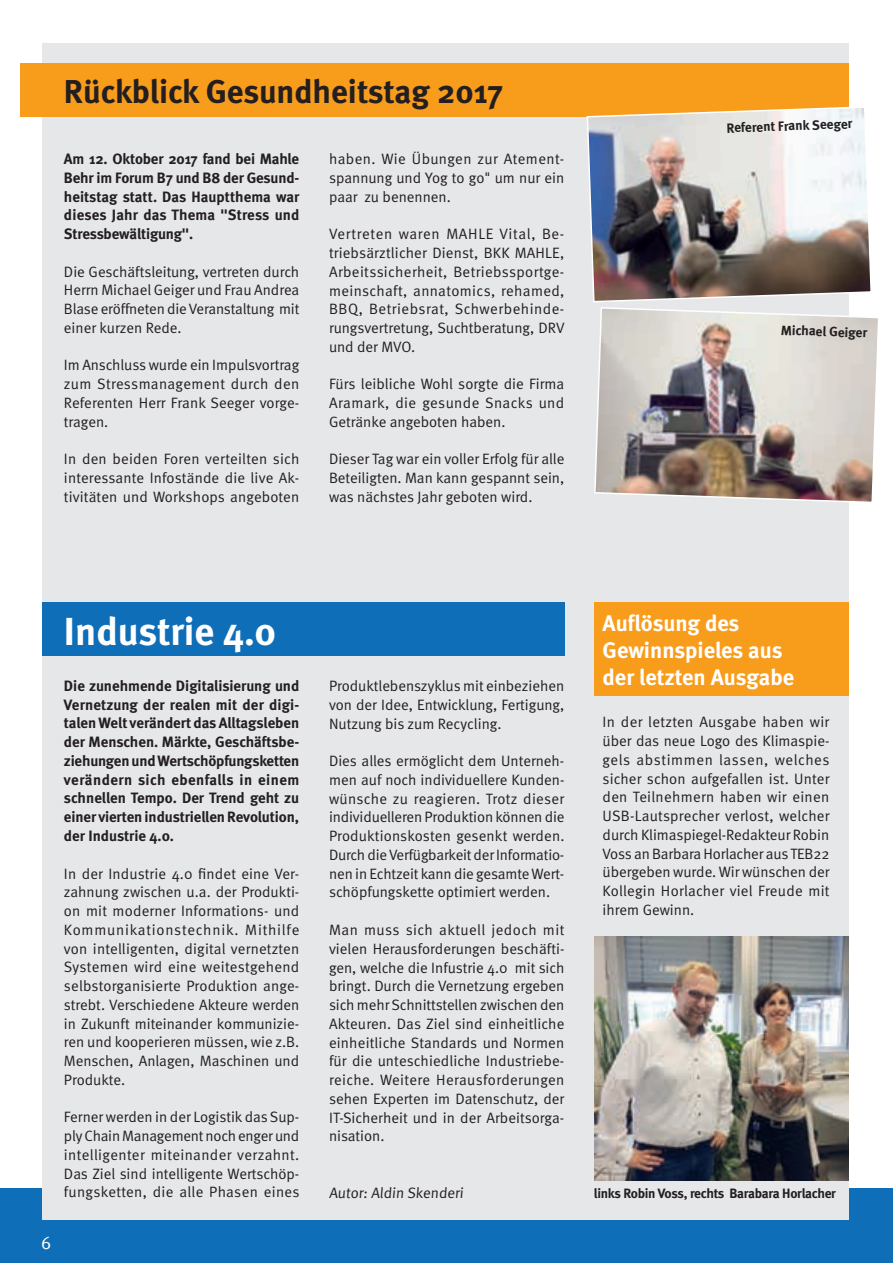
<style>
.page{position:relative;width:893px;height:1263px;background:#fff}
.page>*{position:absolute;margin:0;border:0;box-sizing:border-box;transform-origin:0 0}
.t1{font:700 39px "Meta";color:#fff}
.t2{font:700 33px "Meta";color:#231f20}
.t3{font:700 22.5px/27px "Meta";color:#fff}
.t4{font:18px "Meta Normal";color:#fff}
.t5{font:15px/18.8px "Meta Normal";color:#231f20;text-align:justify}
.t6{font:700 15px/18.8px "Meta";letter-spacing:-.005em;color:#231f20;text-align:justify}
.t7{font:700 13.5px "Meta";letter-spacing:-.025em;color:#231f20}
</style>
<div class="page">
<div style="left:0;top:1189px;width:893px;height:74px;background:#0f6eb8"></div>
<div style="left:42px;top:43px;width:807px;height:1177px;background:#e6e7e9"></div>
<div style="left:20px;top:64px;width:829px;height:53px;background:#f89c1c"></div>
<img style="left:594px;top:307px;width:284px;height:195px">
<img style="left:586px;top:106px;width:285px;height:196px">
<div style="left:42px;top:603px;width:522px;height:53px;background:#0f6eb8"></div>
<div style="left:594px;top:603px;width:255px;height:93px;background:#f89c1c"></div>
<img style="left:594px;top:936px;width:255px;height:245px">
<h2 class="t2" style="left:64px;top:72px;width:441px">Rückblick Gesundheitstag 2017</h2>
<p class="t6" style="left:64px;top:149px;width:237px">Am 12. Oktober 2017 fand bei Mahle Behr im Forum B7 und B8 der Gesund&shy;heitstag statt. Das Hauptthema war dieses Jahr das Thema "Stress und Stressbewältigung".</p>
<p class="t5" style="left:64px;top:262px;width:237px">Die Geschäftsleitung, vertreten durch Herrn Michael Geiger und Frau Andrea Blase eröffneten die Veranstaltung mit einer kurzen Rede.</p>
<p class="t5" style="left:64px;top:356px;width:237px">Im Anschluss wurde ein Impulsvortrag zum Stressmanagement durch den Referenten Herr Frank Seeger vorge&shy;tragen.</p>
<p class="t5" style="left:64px;top:449px;width:237px">In den beiden Foren verteilten sich interessante Infostände die live Ak&shy;tivitäten und Workshops angeboten</p>
<p class="t5" style="left:329px;top:150px;width:237px">haben. Wie Übungen zur Atement&shy;spannung und Yog to go" um nur ein paar zu benennen.</p>
<p class="t5" style="left:329px;top:225px;width:237px">Vertreten waren MAHLE Vital, Be&shy;triebsärztlicher Dienst, BKK MAHLE, Arbeitssicherheit, Betriebssportge&shy;meinschaft, annatomics, rehamed, BBQ, Betriebsrat, Schwerbehinde&shy;rungsvertretung, Suchtberatung, DRV und der MVO.</p>
<p class="t5" style="left:329px;top:375px;width:237px">Fürs leibliche Wohl sorgte die Firma Aramark, die gesunde Snacks und Getränke angeboten haben.</p>
<p class="t5" style="left:329px;top:450px;width:237px">Dieser Tag war ein voller Erfolg für alle Beteiligten. Man kann gespannt sein, was nächstes Jahr geboten wird.</p>
<p class="t7" style="left:726px;top:120px;width:127px;rotate:-2deg">Referent Frank Seeger</p>
<p class="t7" style="left:781px;top:322px;width:88px;rotate:2deg">Michael Geiger</p>
<h1 class="t1" style="left:64px;top:608px;width:214px">Industrie 4.0</h1>
<p class="t6" style="left:64px;top:676px;width:237px">Die zunehmende Digitalisierung und Vernetzung der realen mit der digi&shy;talen Welt verändert das Alltagsleben der Menschen. Märkte, Geschäftsbe&shy;ziehungen und Wertschöpfungsketten verändern sich ebenfalls in einem schnellen Tempo. Der Trend geht zu einer vierten industriellen Revolution, der Industrie 4.0.</p>
<p class="t5" style="left:64px;top:864px;width:237px">In der Industrie 4.0 findet eine Ver&shy;zahnung zwischen u.a. der Produkti&shy;on mit moderner Informations- und Kommunikationstechnik. Mithilfe von intelligenten, digital vernetzten Systemen wird eine weitestgehend selbstorganisierte Produktion ange&shy;strebt. Verschiedene Akteure werden in Zukunft miteinander kommunizie&shy;ren und kooperieren müssen, wie z.B.<br>Menschen, Anlagen, Maschinen und Produkte.</p>
<p class="t5" style="left:64px;top:1107px;width:237px">Ferner werden in der Logistik das Sup&shy;ply Chain Management noch enger und intelligenter miteinander verzahnt.<br>Das Ziel sind intelligente Wertschöp&shy;fungsketten, die alle Phasen eines</p>
<p class="t4" style="left:41px;top:1232px;width:12px">6</p>
<p class="t5" style="left:329px;top:676px;width:237px">Produktlebenszyklus mit einbeziehen von der Idee, Entwicklung, Fertigung, Nutzung bis zum Recycling.</p>
<p class="t5" style="left:329px;top:751px;width:237px">Dies alles ermöglicht dem Unterneh&shy;men auf noch individuellere Kunden&shy;wünsche zu reagieren. Trotz dieser individuelleren Produktion können die Produktionskosten gesenkt werden.<br>Durch die Verfügbarkeit der Informatio&shy;nen in Echtzeit kann die gesamte Wert&shy;schöpfungskette optimiert werden.</p>
<p class="t5" style="left:329px;top:920px;width:237px">Man muss sich aktuell jedoch mit vielen Herausforderungen beschäfti&shy;gen, welche die Infustrie 4.0 mit sich bringt. Durch die Vernetzung ergeben sich mehr Schnittstellen zwischen den Akteuren. Das Ziel sind einheitliche einheitliche Standards und Normen für die unteschiedliche Industriebe&shy;reiche. Weitere Herausforderungen sehen Experten im Datenschutz, der IT-Sicherheit und in der Arbeitsorga&shy;nisation.</p>
<p class="t5" style="left:329px;top:1183px;width:137px">Autor: Aldin Skenderi</p>
<h3 class="t3" style="left:603px;top:610px;width:193px">Auflösung des<br>Gewinnspieles aus der letzten Ausgabe</h3>
<p class="t5" style="left:603px;top:713px;width:228px">In der letzten Ausgabe haben wir über das neue Logo des Klimaspie&shy;gels abstimmen lassen, welches sicher schon aufgefallen ist. Unter den Teilnehmern haben wir einen USB-Lautsprecher verlost, welcher durch Klimaspiegel-Redakteur Robin Voss an Barbara Horlacher aus TEB22 übergeben wurde. Wir wünschen der Kollegin Horlacher viel Freude mit ihrem Gewinn.</p>
<p class="t7" style="left:594px;top:1185px;width:244px">links Robin Voss, rechts Barabara Horlacher</p>
</div>
